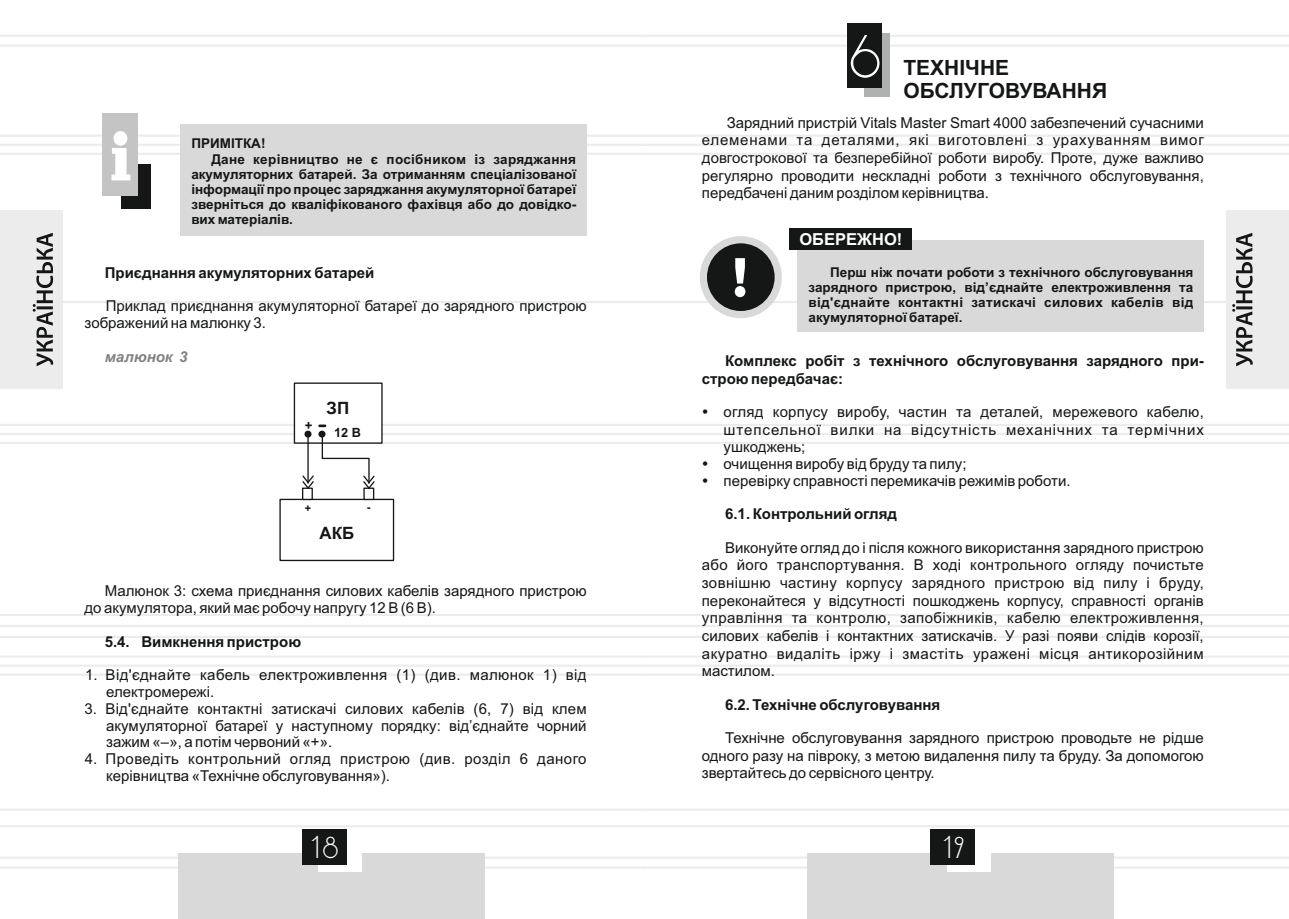
<style>
.page{position:relative;width:1289px;height:919px;background:#fff}
.page>*{position:absolute;margin:0;border:0;box-sizing:border-box;transform-origin:0 0}
.t1{font:52.5px "DS Standart Cyr";color:#fff}
.t2{font:26.25px "DS Standart Cyr";color:#fff}
.t3{font:700 21px/23.4px "Arial";color:#151616}
.t4{font:700 16.95px "Arial";color:#151616}
.t5{font:700 16.5px "Arial";color:#fff}
.t6{font:15px/17.5px "Arial";color:#151616}
.t7{font:700 15px/17.5px "Arial";color:#151616}
.t8{font:15px/16.8px "Arial";letter-spacing:.025em;color:#151616}
.t9{font:italic 700 15px "Arial";color:#818281}
.t10{font:700 13.5px/15.1px "Arial";color:#151616;text-align:justify}
.t11{font:700 13.5px "Arial";letter-spacing:.02em;color:#151616}
.t12{font:700 13.05px "Arial";color:#151616}
.t13{font:700 12.75px "Arial";color:#151616}
.t14{font:700 10.95px "Arial";color:#151616}
</style>
<div class="page">
<hr style="left:0;top:614px;width:644px;height:2px;background:#ececec">
<hr style="left:0;top:635px;width:644px;height:3px;background:#ececec">
<hr style="left:0;top:655px;width:644px;height:2px;background:#ececec">
<hr style="left:0;top:673px;width:644px;height:2px;background:#ececec">
<hr style="left:0;top:856px;width:644px;height:2px;background:#ececec">
<hr style="left:0;top:866px;width:644px;height:2px;background:#ececec">
<hr style="left:0;top:35px;width:644px;height:2px;background:#ececec">
<hr style="left:0;top:45px;width:644px;height:2px;background:#ececec">
<hr style="left:0;top:808px;width:644px;height:2px;background:#ececec">
<hr style="left:0;top:825px;width:644px;height:2px;background:#ececec">
<hr style="left:0;top:301px;width:644px;height:2px;background:#ececec">
<hr style="left:644px;top:614px;width:644px;height:2px;background:#ececec">
<hr style="left:0;top:625px;width:1288px;height:2px;background:#ececec">
<hr style="left:644px;top:635px;width:644px;height:3px;background:#ececec">
<hr style="left:644px;top:655px;width:644px;height:2px;background:#ececec">
<hr style="left:0;top:664px;width:1288px;height:3px;background:#f1f1f1">
<hr style="left:644px;top:673px;width:644px;height:2px;background:#ececec">
<hr style="left:644px;top:856px;width:644px;height:2px;background:#ececec">
<hr style="left:644px;top:866px;width:644px;height:2px;background:#ececec">
<hr style="left:644px;top:35px;width:644px;height:2px;background:#ececec">
<hr style="left:644px;top:45px;width:644px;height:2px;background:#ececec">
<hr style="left:644px;top:808px;width:644px;height:2px;background:#ececec">
<hr style="left:644px;top:825px;width:644px;height:2px;background:#ececec">
<hr style="left:644px;top:301px;width:644px;height:2px;background:#ececec">
<div style="left:178px;top:853px;width:307px;height:65px;background:#d9d9da"></div>
<div style="left:318px;top:832px;width:44px;height:39px;background:#fff"></div>
<div style="left:301px;top:829px;width:45px;height:36px;background:#151616"></div>
<div style="left:0;top:210px;width:62px;height:179px;background:#ececec"></div>
<svg style="left:33px;top:233px;width:20px;height:133px"></svg>
<div style="left:807px;top:853px;width:306px;height:65px;background:#d9d9da"></div>
<div style="left:946px;top:832px;width:44px;height:39px;background:#fff"></div>
<div style="left:930px;top:829px;width:45px;height:36px;background:#151616"></div>
<div style="left:1226px;top:210px;width:62px;height:179px;background:#ececec"></div>
<svg style="left:1232px;top:233px;width:20px;height:133px"></svg>
<div style="left:122px;top:165px;width:29px;height:44px;background:#151616"></div>
<div style="left:102px;top:113px;width:36px;height:83px;background:#c4c4c5"></div>
<svg style="left:0;top:131px;width:1288px;height:49px"></svg>
<div style="left:180px;top:124px;width:406px;height:112px;background:#d9d9da"></div>
<div style="left:864px;top:33px;width:26px;height:64px;background:#afb0b0"></div>
<div style="left:847px;top:23px;width:34px;height:65px;background:#151616"></div>
<div style="left:699px;top:236px;width:82px;height:82px;border:14px solid #d9d9da;border-radius:50%"></div>
<div style="left:707px;top:243px;width:67px;height:68px;background:#151616;border-radius:50%"></div>
<svg style="left:734px;top:258px;width:11px;height:39px"></svg>
<div style="left:797px;top:240px;width:406px;height:92px;background:#d9d9da"></div>
<div style="left:789px;top:228px;width:122px;height:22px;background:#151616"></div>
<svg style="left:0;top:382px;width:1288px;height:179px"></svg>
<p class="t10" style="left:191px;top:137px;width:76px">ПРИМІТКА!</p>
<p class="t11" style="left:211px;top:154px;width:366px">Дане керівництво не є посібником із заряджання</p>
<p class="t10" style="left:191px;top:167px;width:386px">акумуляторних батарей. За отриманням спеціалізованої</p>
<p class="t10" style="left:191px;top:182px;width:386px">інформації про процес заряджання акумуляторної батареї</p>
<p class="t10" style="left:191px;top:198px;width:386px">зверніться до кваліфікованого фахівця або до довідко-</p>
<p class="t10" style="left:191px;top:213px;width:103px">вих матеріалів.</p>
<p class="t7" style="left:105px;top:265px;width:271px">Приєднання акумуляторних батарей</p>
<p class="t6" style="left:84px;top:299px;width:503px;line-height:16.8px;text-indent:21px">Приклад приєднання акумуляторної батареї до зарядного пристрою зображений на малюнку 3.</p>
<p class="t9" style="left:105px;top:351px;width:84px">малюнок 3</p>
<p class="t12" style="left:305px;top:421px;width:9px">+</p>
<p class="t4" style="left:326px;top:402px;width:24px">ЗП</p>
<p class="t13" style="left:334px;top:427px;width:28px">12 В</p>
<p class="t14" style="left:305px;top:503px;width:8px">+</p>
<p class="t14" style="left:367px;top:503px;width:5px">-</p>
<p class="t4" style="left:319px;top:527px;width:36px">АКБ</p>
<p class="t6" style="left:84px;top:584px;width:503px;line-height:16.8px;text-indent:20px">Малюнок 3: схема приєднання силових кабелів зарядного пристрою до акумулятора, який має робочу напругу 12 В (6 В).</p>
<p class="t7" style="left:105px;top:634px;width:198px">5.4. Вимкнення пристрою</p>
<p class="t8" style="left:106px;top:668px;width:482px;text-indent:-21px">1. Від'єднайте кабель електроживлення (1) (див. малюнок 1) від електромережі.</p>
<p class="t6" style="left:106px;top:701px;width:482px;line-height:16.8px;text-align:justify;text-indent:-22px">3. Від'єднайте контактні затискачі силових кабелів (6, 7) від клем акумуляторної батареї у наступному порядку: від’єднайте чорний зажим «–», а потім червоний «+».</p>
<p class="t6" style="left:106px;top:751px;width:482px;line-height:16.8px;text-indent:-21px">4. Проведіть контрольний огляд пристрою (див. розділ 6 даного керівництва «Технічне обслуговування»).</p>
<h1 class="t1" style="left:849px;top:35px;width:32px">6</h1>
<h3 class="t3" style="left:903px;top:57px;width:205px">ТЕХНІЧНЕ<br>ОБСЛУГОВУВАННЯ</h3>
<p class="t6" style="left:702px;top:115px;width:503px;text-align:justify;text-indent:25px">Зарядний пристрій Vitals Master Smart 4000 забезпечений сучасними елеменами та деталями, які виготовлені з урахуванням вимог довгострокової та безперебійної роботи виробу. Проте, дуже важливо регулярно проводити нескладні роботи з технічного обслуговування, передбачені даним розділом керівництва.</p>
<p class="t5" style="left:799px;top:233px;width:104px">ОБЕРЕЖНО!</p>
<p class="t10" style="left:808px;top:265px;width:386px;text-indent:22px">Перш ніж почати роботи з технічного обслуговування зарядного пристрою, від’єднайте електроживлення та від'єднайте контактні затискачі силових кабелів від акумуляторної батареї.</p>
<p class="t7" style="left:702px;top:353px;width:503px;text-indent:23px">Комплекс робіт з технічного обслуговування зарядного при&shy;строю передбачає:</p>
<p class="t6" style="left:723px;top:404px;width:481px">огляд корпусу виробу, частин та деталей, мережевого кабелю, штепсельної вилки на відсутність механічних та термічних ушкоджень;<br>очищення виробу від бруду та пилу;<br>перевірку справності перемикачів режимів роботи.</p>
<p class="t7" style="left:725px;top:506px;width:173px">6.1. Контрольний огляд</p>
<p class="t6" style="left:701px;top:540px;width:503px;text-align:justify;text-indent:23px">Виконуйте огляд до і після кожного використання зарядного пристрою або його транспортування. В ході контрольного огляду почистьте зовнішню частину корпусу зарядного пристрою від пилу і бруду, переконайтеся у відсутності пошкоджень корпусу, справності органів управління та контролю, запобіжників, кабелю електроживлення, силових кабелів і контактних затискачів. У разі появи слідів корозії, акуратно видаліть іржу і змастіть уражені місця антикорозійним мастилом.</p>
<p class="t7" style="left:725px;top:697px;width:217px">6.2. Технічне обслуговування</p>
<p class="t6" style="left:701px;top:730px;width:503px;text-align:justify;text-indent:23px">Технічне обслуговування зарядного пристрою проводьте не рідше одного разу на півроку, з метою видалення пилу та бруду. За допомогою звертайтесь до сервісного центру.</p>
<h2 class="t2" style="left:311px;top:836px;width:28px">18</h2>
<h2 class="t2" style="left:943px;top:836px;width:22px">19</h2>
</div>
